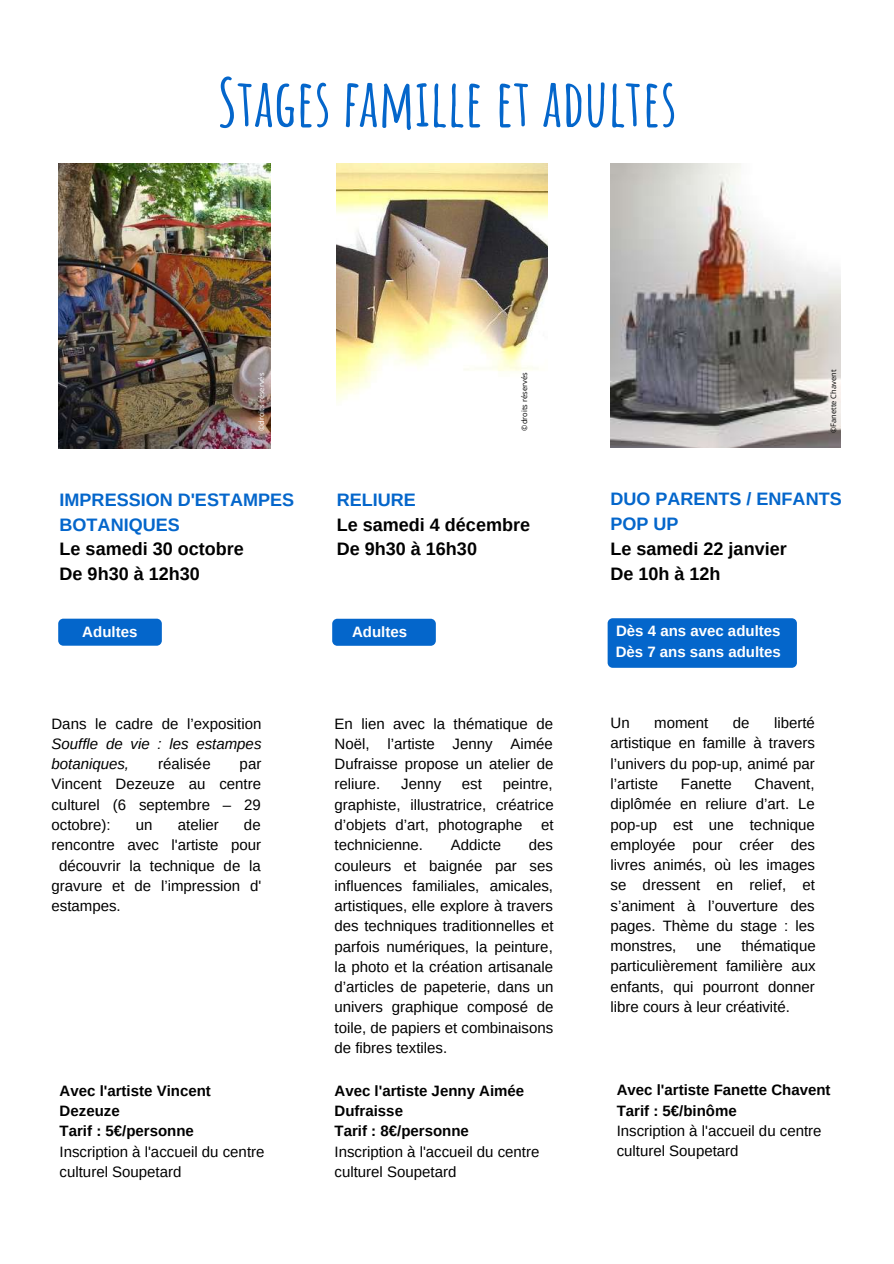
<style>
.page{position:relative;width:894px;height:1264px;background:#fff}
.page>*{position:absolute;margin:0;border:0;box-sizing:border-box;transform-origin:0 0}
.t1{font:700 65.25px "Amatic SC";color:#0466cb}
.t2{font:700 18px/24.8px "Arimo";color:#000}
.t3{font:700 18px/24.8px "Arimo";color:#0466cb}
.t4{font:15px/20.2px "Arimo";color:#000;text-align:justify}
.t5{font:15px/20.2px "Arimo";color:#000}
.t6{font:700 15px/20.2px "Arimo";color:#000}
.t7{font:700 15px/20.2px "Arimo";color:#fff}
.t8{font:italic 15px/20.2px "Arimo";color:#000}
.t9{font:7.5px "Open Sans";color:#000}
.t10{font:7.5px "Open Sans";color:#fff}
</style>
<div class="page">
<div style="left:58px;top:618px;width:104px;height:27px;background:#0466cb;border-radius:5px"></div>
<div style="left:332px;top:618px;width:103px;height:27px;background:#0466cb;border-radius:5px"></div>
<img style="left:58px;top:163px;width:212px;height:285px">
<img style="left:337px;top:163px;width:210px;height:240px">
<div style="left:607px;top:618px;width:189px;height:49px;background:#0466cb;border-radius:5px"></div>
<img style="left:610px;top:163px;width:230px;height:284px">
<h1 class="t1" style="left:217px;top:60px;width:461px">STAGES FAMILLE ET ADULTES</h1>
<p class="t10" style="left:256px;top:431px;width:60px;rotate:-90deg">©droits réservés</p>
<p class="t9" style="left:519px;top:430px;width:60px;rotate:-90deg">©droits réservés</p>
<p class="t9" style="left:828px;top:433px;width:65px;rotate:-90deg">©Fanette Chavent</p>
<p class="t3" style="left:60px;top:487px;width:236px">IMPRESSION D'ESTAMPES<br>BOTANIQUES</p>
<p class="t2" style="left:60px;top:536px;width:186px">Le samedi 30 octobre<br>De 9h30 à 12h30</p>
<p class="t7" style="left:82px;top:621px;width:57px">Adultes</p>
<p class="t4" style="left:51px;top:713px;width:211px">Dans le cadre de l’exposition</p>
<p class="t8" style="left:51px;top:733px;width:211px">Souffle de vie : les estampes botaniques,</p>
<p class="t4" style="left:158px;top:753px;width:54px">réalisée</p>
<p class="t4" style="left:51px;top:753px;width:211px;text-indent:188px">par Vincent Dezeuze au centre culturel (6 septembre – 29 octobre):</p>
<p class="t4" style="left:136px;top:814px;width:18px">un</p>
<p class="t4" style="left:178px;top:814px;width:42px">atelier</p>
<p class="t4" style="left:244px;top:814px;width:18px">de</p>
<p class="t4" style="left:51px;top:835px;width:211px">rencontre avec l'artiste pour</p>
<p class="t4" style="left:59px;top:855px;width:203px">découvrir la technique de la</p>
<p class="t4" style="left:51px;top:875px;width:211px">gravure et de l’impression d'</p>
<p class="t4" style="left:51px;top:895px;width:71px">estampes.</p>
<p class="t6" style="left:60px;top:1080px;width:153px">Avec l'artiste Vincent<br>Dezeuze<br>Tarif : 5€/personne</p>
<p class="t5" style="left:60px;top:1141px;width:206px">Inscription à l'accueil du centre culturel Soupetard</p>
<p class="t3" style="left:337px;top:487px;width:80px">RELIURE</p>
<p class="t2" style="left:337px;top:512px;width:195px">Le samedi 4 décembre<br>De 9h30 à 16h30</p>
<p class="t7" style="left:352px;top:621px;width:57px">Adultes</p>
<p class="t4" style="left:334px;top:713px;width:220px">En lien avec la thématique de Noël, l’artiste Jenny Aimée Dufraisse propose un atelier de reliure.</p>
<p class="t4" style="left:334px;top:774px;width:220px;text-indent:168px">peintre, graphiste, illustratrice, créatrice d’objets d’art, photographe et technicienne.</p>
<p class="t4" style="left:401px;top:774px;width:42px">Jenny</p>
<p class="t4" style="left:462px;top:774px;width:22px">est</p>
<p class="t4" style="left:334px;top:835px;width:220px;text-indent:194px">des couleurs et baignée par ses influences familiales, amicales, artistiques, elle explore à travers des techniques traditionnelles et parfois numériques, la peinture, la photo et la création artisanale d’articles de papeterie, dans un univers graphique composé de toile, de papiers et combinaisons de fibres textiles.</p>
<p class="t6" style="left:334px;top:1080px;width:191px">Avec l'artiste Jenny Aimée<br>Dufraisse<br>Tarif : 8€/personne</p>
<p class="t5" style="left:334px;top:1141px;width:206px">Inscription à l'accueil du centre culturel Soupetard</p>
<p class="t4" style="left:451px;top:835px;width:52px">Addicte</p>
<p class="t3" style="left:610px;top:487px;width:233px">DUO PARENTS / ENFANTS<br>POP UP</p>
<p class="t2" style="left:610px;top:536px;width:178px">Le samedi 22 janvier<br>De 10h à 12h</p>
<p class="t7" style="left:615px;top:621px;width:167px">Dès 4 ans avec adultes<br>Dès 7 ans sans adultes</p>
<p class="t4" style="left:610px;top:712px;width:206px;text-indent:163px">liberté artistique en famille à travers l’univers du pop-up, animé par l’artiste</p>
<p class="t4" style="left:610px;top:712px;width:21px">Un</p>
<p class="t4" style="left:654px;top:712px;width:56px">moment</p>
<p class="t4" style="left:732px;top:712px;width:18px">de</p>
<p class="t4" style="left:610px;top:773px;width:206px;text-indent:144px">Chavent, diplômée en reliure d’art. Le pop-up est une technique employée pour créer des livres animés, où les images se dressent en relief, et s’animent à l’ouverture des pages. Thème du stage : les monstres,</p>
<p class="t4" style="left:680px;top:773px;width:52px">Fanette</p>
<p class="t4" style="left:610px;top:935px;width:207px;text-indent:131px">thématique particulièrement familière aux enfants, qui pourront donner libre cours à leur créativité.</p>
<p class="t4" style="left:696px;top:935px;width:27px">une</p>
<p class="t6" style="left:616px;top:1079px;width:215px">Avec l'artiste Fanette Chavent<br>Tarif : 5€/binôme</p>
<p class="t5" style="left:616px;top:1120px;width:206px">Inscription à l'accueil du centre culturel Soupetard</p>
</div>
